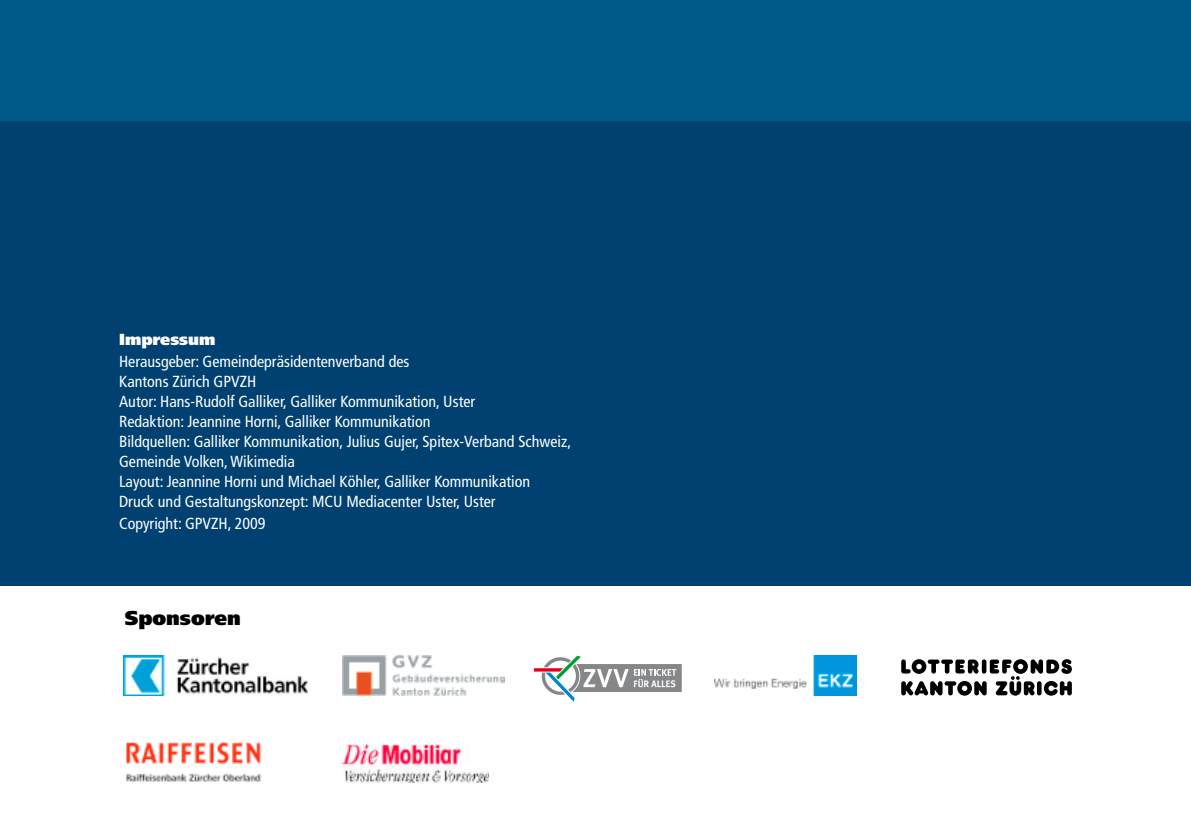
<style>
.page{position:relative;width:1191px;height:840px;background:#fff}
.page>*{position:absolute;margin:0;border:0;box-sizing:border-box;transform-origin:0 0}
.t1{font:900 20px "Frutiger";color:#000}
.t2{font:condensed 16px/20px "Frutiger";color:#fff}
.t3{font:900 16px "Frutiger";color:#fff}
</style>
<div class="page">
<div style="left:0;top:0;width:1191px;height:839px;background:#004171"></div>
<div style="left:0;top:0;width:1191px;height:120px;background:#005a88"></div>
<div style="left:0;top:586px;width:1191px;height:253px;background:#fff"></div>
<img style="left:714px;top:655px;width:142px;height:40px">
<img style="left:342px;top:655px;width:162px;height:40px">
<img style="left:126px;top:742px;width:136px;height:39px">
<img style="left:342px;top:744px;width:146px;height:38px">
<img style="left:124px;top:655px;width:184px;height:40px">
<svg style="left:535px;top:655px;width:147px;height:46px"></svg>
<svg style="left:901px;top:659px;width:170px;height:36px"></svg>
<p class="t3" style="left:119px;top:329px;width:98px">Impressum</p>
<p class="t2" style="left:119px;top:351px;width:454px">Herausgeber: Gemeindepräsidentenverband des<br>Kantons Zürich GPVZH<br>Autor: Hans-Rudolf Galliker, Galliker Kommunikation, Uster<br>Redaktion: Jeannine Horni, Galliker Kommunikation<br>Bildquellen: Galliker Kommunikation, Julius Gujer, Spitex-Verband Schweiz, Gemeinde Volken, Wikimedia<br>Layout: Jeannine Horni und Michael Köhler, Galliker Kommunikation<br>Druck und Gestaltungskonzept: MCU Mediacenter Uster, Uster</p>
<p class="t2" style="left:119px;top:513px;width:148px">Copyright: GPVZH, 2009</p>
<p class="t1" style="left:125px;top:605px;width:117px">Sponsoren</p>
</div>
